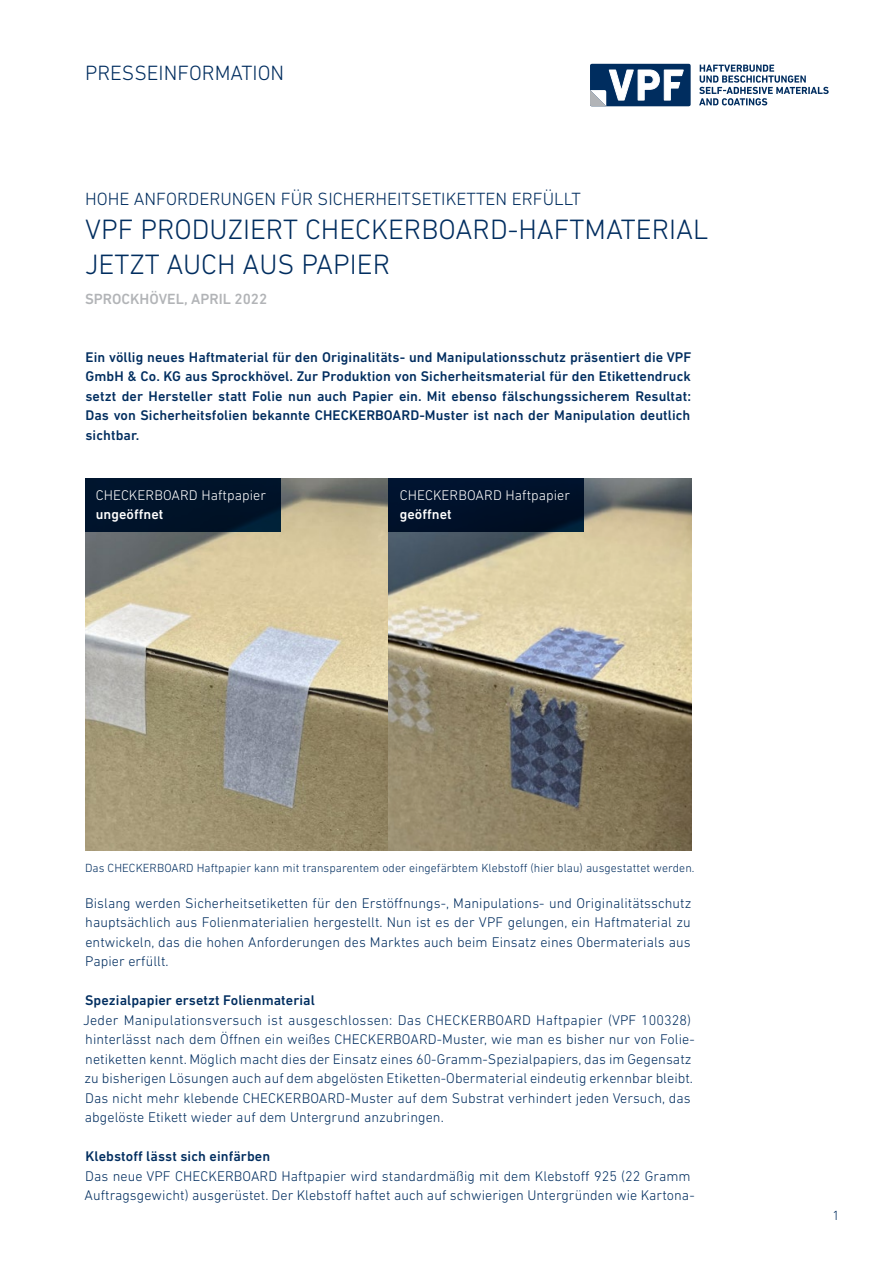
<style>
.page{position:relative;width:893px;height:1263px;background:#fff}
.page>*{position:absolute;margin:0;border:0;box-sizing:border-box;transform-origin:0 0}
.t1{font:300 28.5px/34.5px "DIN Next LT Pro";color:#002d5f}
.t2{font:300 21px "DIN Next LT Pro";color:#002d5f}
.t3{font:300 18px "DIN Next LT Pro";color:#002d5f}
.t4{font:500 15px "DIN Next LT Pro";color:#b2b4b7}
.t5{font:300 14.25px/19.5px "DIN Next LT Pro";letter-spacing:.005em;color:#002d5f}
.t6{font:500 14.25px/19.5px "DIN Next LT Pro";letter-spacing:.005em;color:#002d5f;text-align:justify}
.t7{font:300 14.25px "DIN Next LT Pro";letter-spacing:.005em;color:#fff}
.t8{font:500 14.25px "DIN Next LT Pro";letter-spacing:.005em;color:#fff}
.t9{font:300 13.5px "DIN Next LT Pro";color:#002d5f}
.t10{font:300 12px "DIN Next LT Pro";letter-spacing:.005em;color:#002d5f}
</style>
<div class="page">
<svg style="left:699px;top:65px;width:130px;height:40px"></svg>
<div style="left:590px;top:64px;width:101px;height:42px;background:#002d5f;border-radius:2px"></div>
<svg style="left:590px;top:70px;width:94px;height:36px"></svg>
<img style="left:85px;top:478px;width:606px;height:372px">
<div style="left:85px;top:478px;width:196px;height:53px;background:#00132a"></div>
<div style="left:388px;top:478px;width:196px;height:53px;background:#00112a"></div>
<h2 class="t2" style="left:85px;top:60px;width:201px">PRESSEINFORMATION</h2>
<p class="t3" style="left:85px;top:188px;width:497px">HOHE ANFORDERUNGEN FÜR SICHERHEITSETIKETTEN ERFÜLLT</p>
<h1 class="t1" style="left:85px;top:212px;width:625px">VPF PRODUZIERT CHECKERBOARD-HAFTMATERIAL<br>JETZT AUCH AUS PAPIER</h1>
<p class="t4" style="left:85px;top:290px;width:184px">SPROCKHÖVEL, APRIL 2022</p>
<p class="t6" style="left:85px;top:347px;width:607px">Ein völlig neues Haftmaterial für den Originalitäts- und Manipulationsschutz präsentiert die VPF GmbH &amp; Co. KG aus Sprockhövel. Zur Produktion von Sicherheitsmaterial für den Etikettendruck setzt der Hersteller statt Folie nun auch Papier ein. Mit ebenso fälschungssicherem Resultat:<br>Das von Sicherheitsfolien bekannte CHECKERBOARD-Muster ist nach der Manipulation deutlich sichtbar.</p>
<p class="t7" style="left:96px;top:487px;width:172px">CHECKERBOARD Haftpapier</p>
<p class="t8" style="left:96px;top:506px;width:69px">ungeöffnet</p>
<p class="t7" style="left:400px;top:487px;width:172px">CHECKERBOARD Haftpapier</p>
<p class="t8" style="left:400px;top:506px;width:54px">geöffnet</p>
<p class="t10" style="left:85px;top:861px;width:611px">Das CHECKERBOARD Haftpapier kann mit transparentem oder eingefärbtem Klebstoff (hier blau) ausgestattet werden.</p>
<p class="t5" style="left:85px;top:893px;width:608px;text-align:justify">Bislang werden Sicherheitsetiketten für den Erstöffnungs-, Manipulations- und Originalitätsschutz hauptsächlich aus Folienmaterialien hergestellt. Nun ist es der VPF gelungen, ein Haftmaterial zu entwickeln, das die hohen Anforderungen des Marktes auch beim Einsatz eines Obermaterials aus Papier erfüllt.</p>
<p class="t6" style="left:85px;top:990px;width:231px">Spezialpapier ersetzt Folienmaterial</p>
<p class="t5" style="left:83px;top:1010px;width:613px">Jeder Manipulationsversuch ist ausgeschlossen: Das CHECKERBOARD Haftpapier (VPF 100328) hinterlässt nach dem Öffnen ein weißes CHECKERBOARD-Muster, wie man es bisher nur von Folie&shy;netiketten kennt. Möglich macht dies der Einsatz eines 60-Gramm-Spezialpapiers, das im Gegensatz zu bisherigen Lösungen auch auf dem abgelösten Etiketten-Obermaterial eindeutig erkennbar bleibt.<br>Das nicht mehr klebende CHECKERBOARD-Muster auf dem Substrat verhindert jeden Versuch, das abgelöste Etikett wieder auf dem Untergrund anzubringen.</p>
<p class="t6" style="left:85px;top:1146px;width:186px">Klebstoff lässt sich einfärben</p>
<p class="t5" style="left:85px;top:1166px;width:612px">Das neue VPF CHECKERBOARD Haftpapier wird standardmäßig mit dem Klebstoff 925 (22 Gramm<br>Auftragsgewicht) ausgerüstet. Der Klebstoff haftet auch auf schwierigen Untergründen wie Kartona-</p>
<p class="t9" style="left:833px;top:1208px;width:9px">1</p>
</div>
